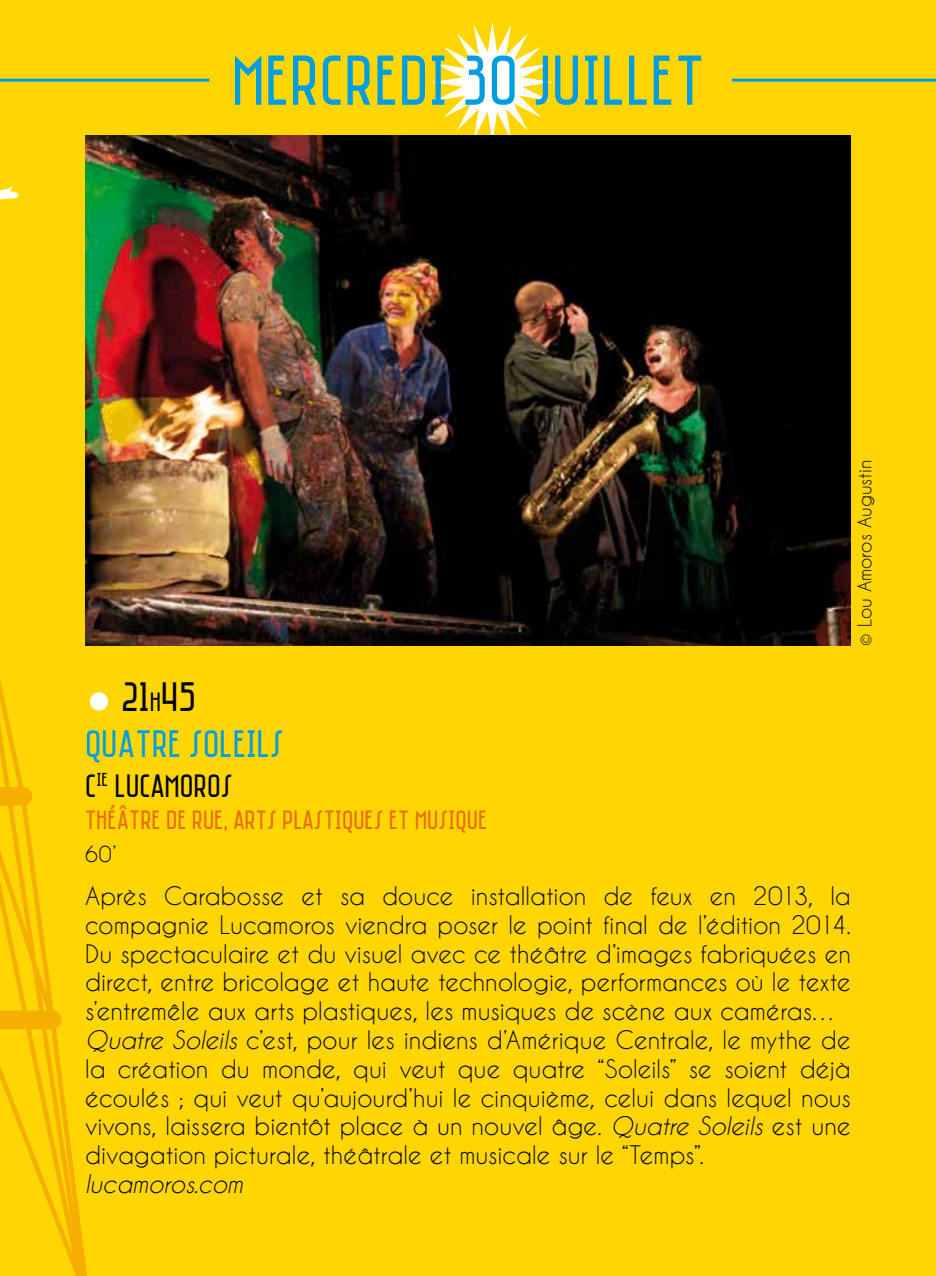
<style>
.page{position:relative;width:936px;height:1276px;background:#fff}
.page>*{position:absolute;margin:0;border:0;box-sizing:border-box;transform-origin:0 0}
.t1{font:72px "Saniretro";color:#009ee0}
.t2{font:42px "Saniretro";color:#000}
.t3{font:39px "Saniretro";color:#009ee0}
.t4{font:33px "Saniretro";color:#000}
.t5{font:27px "Saniretro";color:#ea6b0a}
.t6{font:24px/28.8px "Caviar Dreams";color:#000}
.t7{font:italic 24px "Caviar Dreams";color:#000}
.t8{font:21px "Caviar Dreams";color:#000}
.t9{font:18px "Caviar Dreams";color:#000}
.s1{font-size:27px}
.s2{font-style:italic}
</style>
<div class="page">
<div style="left:0;top:0;width:935px;height:1276px;background:#ffd601"></div>
<svg style="left:0;top:645px;width:93px;height:631px"></svg>
<svg style="left:0;top:78px;width:19px;height:122px"></svg>
<svg style="left:432px;top:22px;width:120px;height:113px"></svg>
<hr style="left:731px;top:79px;width:204px;height:3px;background:#009ee0">
<hr style="left:0;top:79px;width:209px;height:3px;background:#009ee0">
<div style="left:90px;top:692px;width:18px;height:18px;background:#fff;border-radius:50%"></div>
<img style="left:85px;top:135px;width:765px;height:510px">
<h1 class="t1" style="left:231px;top:38px;width:474px">MERCREDI 30 JUILLET</h1>
<p class="t9" style="left:854px;top:645px;width:188px;rotate:-90deg">© Lou Amoros Augustin</p>
<h2 class="t2" style="left:121px;top:671px;width:76px">21<span class="s1">H</span>45</h2>
<h3 class="t3" style="left:85px;top:721px;width:200px">QUATRE SOLEILS</h3>
<h3 class="t4" style="left:85px;top:766px;width:149px">C<sup>IE</sup> LUCAMOROS</h3>
<p class="t5" style="left:85px;top:804px;width:403px">THÉÂTRE DE RUE, ARTS PLASTIQUES ET MUSIQUE</p>
<p class="t8" style="left:85px;top:842px;width:32px">60’</p>
<p class="t6" style="left:85px;top:881px;width:767px">Après Carabosse et sa douce installation de feux en 2013, la compagnie Lucamoros viendra poser le point final de l’édition 2014.<br>Du spectaculaire et du visuel avec ce théâtre d’images fabriquées en direct, entre bricolage et haute technologie, performances où le texte s’entremêle aux arts plastiques, les musiques de scène aux caméras… <span class="s2">Quatre Soleils</span> c’est, pour les indiens d’Amérique Centrale, le mythe de la création du monde, qui veut que quatre “Soleils” se soient déjà écoulés ; qui veut qu’aujourd’hui le cinquième, celui dans lequel nous vivons, laissera bientôt place à un nouvel âge. <span class="s2">Quatre Soleils</span> est une divagation picturale, théâtrale et musicale sur le “Temps”.</p>
<p class="t7" style="left:85px;top:1170px;width:159px">lucamoros.com</p>
</div>
